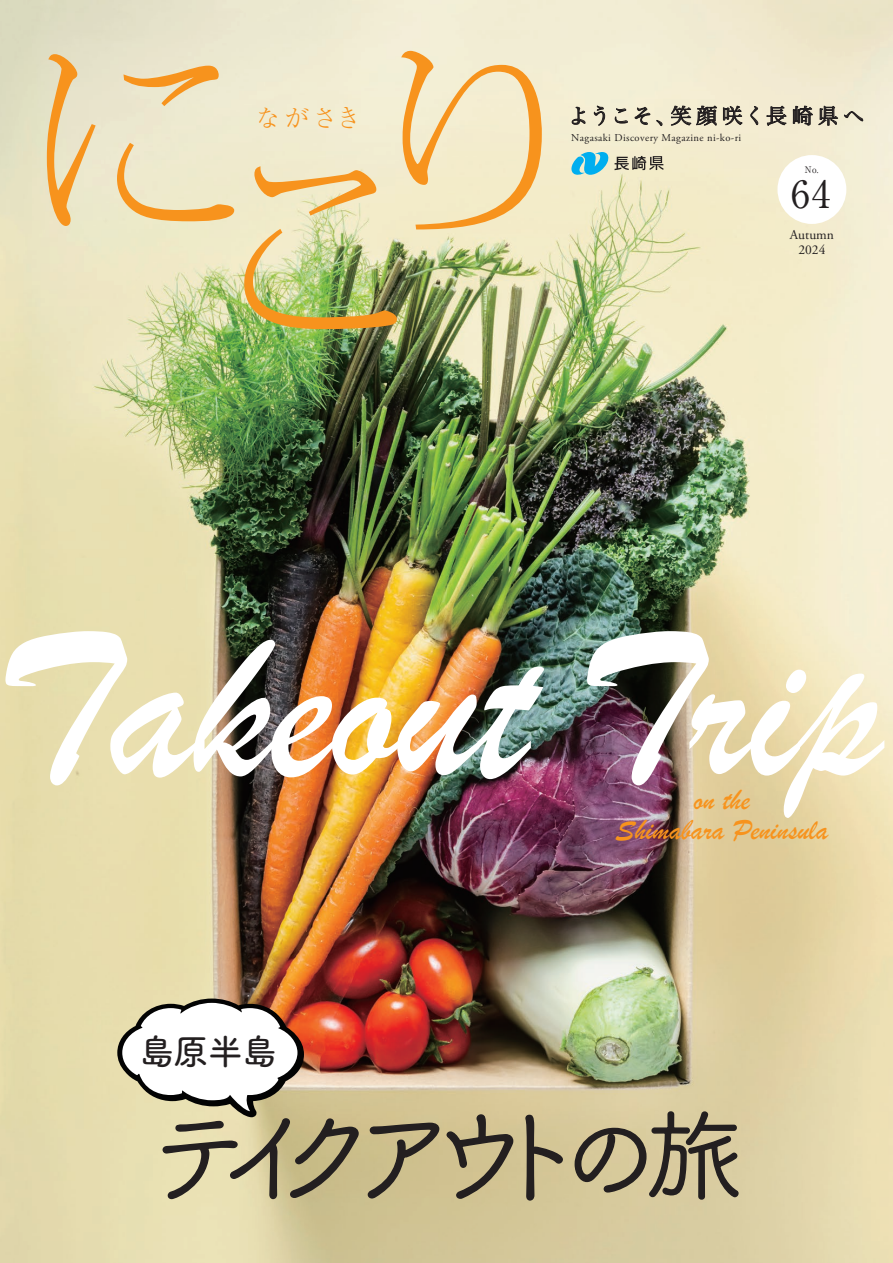
<style>
.page{position:relative;width:893px;height:1263px;background:#fff}
.page>*{position:absolute;margin:0;border:0;box-sizing:border-box;transform-origin:0 0}
.t1{font:218.85px "Brush Script";color:#fff;scale:.95 1}
.t2{font:105.45px "Tsuku B Rd Gothic Std R";letter-spacing:-.355em;color:#231f20}
.t3{font:37.5px "Ryumin Pr 5";color:#231f20}
.t4{font:36px "Tsuku B Rd Gothic Std D";color:#231f20}
.t5{font:30px/30px "Brush Script";color:#f7931d;text-align:center}
.t6{font:300 24.15px "Ryumin Pr 5";color:#f7931d}
.t7{font:21px "Hira Min Pro N W3";letter-spacing:.145em;color:#231f20}
.t8{font:13.5px/15px "Adobe Garamond Pro";color:#231f20;text-align:center}
.t9{font:10.5px "Adobe Garamond Pro";letter-spacing:.04em;color:#231f20}
.t10{font:9px "Ryumin Pr 5";color:#231f20}
.s1{font-size:100.5px}
</style>
<div class="page">
<img style="left:0;top:0;width:893px;height:1263px">
<h3 class="t6" style="left:256px;top:99px;width:106px">ながさき</h3>
<h3 class="t7" style="left:568px;top:98px;width:297px">ようこそ、笑顔咲く長崎県へ</h3>
<p class="t9" style="left:571px;top:131px;width:172px">Nagasaki Discovery Magazine ni-ko-ri</p>
<p class="t10" style="left:805px;top:163px;width:15px">No.</p>
<h3 class="t3" style="left:791px;top:164px;width:41px">64</h3>
<p class="t8" style="left:790px;top:228px;width:46px">Autumn<br>2024</p>
<h1 class="t1" style="left:-7px;top:563px;width:937px">Takeout Trip</h1>
<h3 class="t5" style="left:616px;top:785px;width:214px">on the<br>Shimabara Peninsula</h3>
<h3 class="t4" style="left:139px;top:1024px;width:140px">島原半島</h3>
<h2 class="t2" style="left:147px;top:1076px;width:600px">テイクアウト<span class="s1">の旅</span></h2>
</div>
